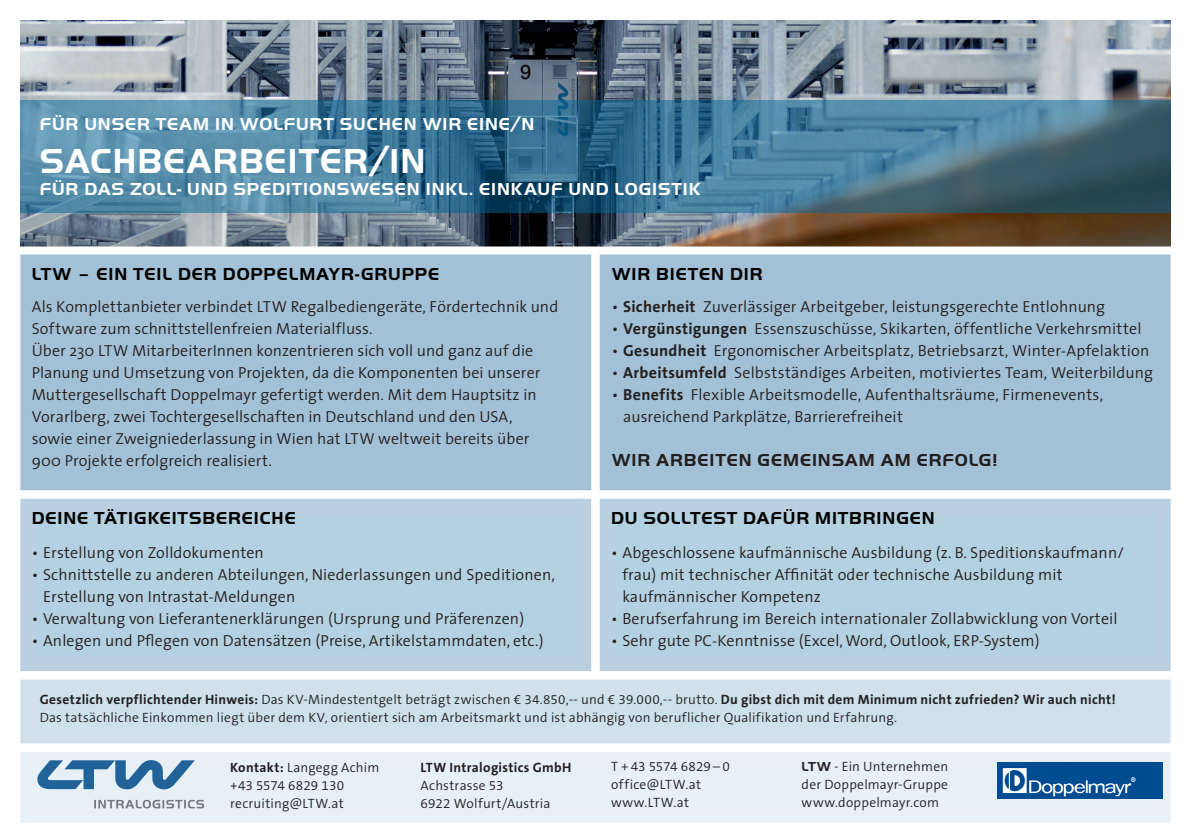
<style>
.page{position:relative;width:1191px;height:840px;background:#fff}
.page>*{position:absolute;margin:0;border:0;box-sizing:border-box;transform-origin:0 0}
.StelleKlein{font:700 36px "Handel Gothic LT";letter-spacing:.035em;color:#fff}
.t1{font:700 18px "Handel Gothic LT";letter-spacing:.05em;color:#000}
.StelleKlein-2{font:700 18px "Handel Gothic LT";letter-spacing:.05em;color:#fff}
.StelleKlein-3{font:700 18px "Handel Gothic LT";letter-spacing:.05em;color:#231f20}
.Fliesstext{font:300 16px/22px "The Sans";letter-spacing:.01em;color:#231f20}
.FooterKontaktPlain{font:300 13.6px/18px "The Sans CE B4";letter-spacing:.015em;color:#231f20}
.FooterKontaktPlain-2{font:700 13.6px "The Sans CE B7";letter-spacing:.025em;color:#231f20}
.s1{font-family:"The Sans CE B7";font-weight:700}
.s2{font-family:"The Sans CE B4";font-weight:300}
.s3{font-family:"Handel Gothic LT";font-weight:700}
</style>
<div class="page">
<div style="left:20px;top:498px;width:571px;height:172px;background:#b3d1e0"></div>
<div style="left:600px;top:498px;width:570px;height:172px;background:#b3d1e0"></div>
<div style="left:20px;top:751px;width:1150px;height:70px;background:#e6f0f5"></div>
<div style="left:20px;top:679px;width:1150px;height:64px;background:#cfe0eb"></div>
<div style="left:20px;top:245px;width:571px;height:245px;background:#a3c1d6"></div>
<div style="left:600px;top:245px;width:570px;height:245px;background:#a3c1d6"></div>
<img style="left:997px;top:762px;width:165px;height:36px">
<svg style="left:37px;top:759px;width:158px;height:29px"></svg>
<svg style="left:94px;top:799px;width:110px;height:9px"></svg>
<img style="left:20px;top:20px;width:1150px;height:226px">
<svg style="left:20px;top:100px;width:1150px;height:112px;background:#447894"></svg>
<div style="left:11px;top:246px;width:1177px;height:8px;background:#fff"></div>
<p class="StelleKlein-2" style="left:40px;top:113px;width:496px">FÜR UNSER TEAM IN WOLFURT SUCHEN WIR EINE/N</p>
<p class="StelleKlein" style="left:40px;top:140px;width:387px">SACHBEARBEITER/IN</p>
<p class="StelleKlein-2" style="left:40px;top:178px;width:662px">FÜR DAS ZOLL- UND SPEDITIONSWESEN INKL. EINKAUF UND LOGISTIK</p>
<h3 class="t1" style="left:32px;top:264px;width:409px">LTW – EIN TEIL DER DOPPELMAYR-GRUPPE</h3>
<p class="Fliesstext" style="left:32px;top:296px;width:528px">Als Komplettanbieter verbindet LTW Regalbediengeräte, Fördertechnik und<br>Software zum schnittstellenfreien Materialfluss.</p>
<p class="Fliesstext" style="left:32px;top:340px;width:510px">Über 230 LTW MitarbeiterInnen konzentrieren sich voll und ganz auf die Planung und Umsetzung von Projekten, da die Komponenten bei unserer Muttergesellschaft Doppelmayr gefertigt werden. Mit dem Hauptsitz in Vorarlberg, zwei Tochtergesellschaften in Deutschland und den USA,</p>
<p class="Fliesstext" style="left:32px;top:428px;width:499px">sowie einer Zweigniederlassung in Wien hat LTW weltweit bereits über</p>
<p class="Fliesstext" style="left:32px;top:450px;width:242px">900 Projekte erfolgreich realisiert.</p>
<h3 class="t1" style="left:32px;top:507px;width:266px">DEINE TÄTIGKEITSBEREICHE</h3>
<p class="Fliesstext" style="left:32px;top:541px;width:234px">• Erstellung von Zolldokumenten</p>
<p class="Fliesstext" style="left:43px;top:563px;width:513px;text-indent:-11px">• Schnittstelle zu anderen Abteilungen, Niederlassungen und Speditionen,<br>Erstellung von Intrastat-Meldungen</p>
<p class="Fliesstext" style="left:32px;top:607px;width:494px">• Verwaltung von Lieferantenerklärungen (Ursprung und Präferenzen)</p>
<p class="Fliesstext" style="left:32px;top:629px;width:513px">• Anlegen und Pflegen von Datensätzen (Preise, Artikelstammdaten, etc.)</p>
<h3 class="t1" style="left:612px;top:263px;width:152px">WIR BIETEN DIR</h3>
<p class="Fliesstext" style="left:612px;top:295px;width:495px">• <span class="s1">Sicherheit</span> Zuverlässiger Arbeitgeber, leistungsgerechte Entlohnung</p>
<p class="Fliesstext" style="left:612px;top:317px;width:531px">• <span class="s1">Vergünstigungen</span> Essenszuschüsse, Skikarten, öffentliche Verkehrsmittel</p>
<p class="Fliesstext" style="left:612px;top:339px;width:539px">• <span class="s1">Gesundheit</span> Ergonomischer Arbeitsplatz, Betriebsarzt, Winter-Apfelaktion</p>
<p class="Fliesstext" style="left:612px;top:361px;width:543px">• <span class="s1">Arbeitsumfeld</span> Selbstständiges Arbeiten, motiviertes Team, Weiterbildung</p>
<p class="Fliesstext" style="left:623px;top:383px;width:481px;text-indent:-11px">• <span class="s1">Benefits</span> Flexible Arbeitsmodelle, Aufenthaltsräume, Firmenevents, ausreichend Parkplätze, Barrierefreiheit</p>
<p class="StelleKlein-3" style="left:612px;top:449px;width:387px">WIR ARBEITEN GEMEINSAM AM ERFOLG!</p>
<h3 class="t1" style="left:611px;top:507px;width:325px">DU SOLLTEST DAFÜR MITBRINGEN</h3>
<p class="Fliesstext" style="left:622px;top:541px;width:503px;text-indent:-11px">• Abgeschlossene kaufmännische Ausbildung (z. B. Speditionskaufmann/ frau) mit technischer Affinität oder technische Ausbildung mit kaufmännischer Kompetenz</p>
<p class="Fliesstext" style="left:611px;top:607px;width:508px">• Berufserfahrung im Bereich internationaler Zollabwicklung von Vorteil</p>
<p class="Fliesstext" style="left:611px;top:629px;width:430px">• Sehr gute PC-Kenntnisse (Excel, Word, Outlook, ERP-System)</p>
<p class="FooterKontaktPlain-2" style="left:40px;top:691px;width:1077px">Gesetzlich verpflichtender Hinweis: <span class="s2">Das KV-Mindestentgelt beträgt zwischen € 34.850,-- und € 39.000,-- brutto.</span> Du gibst dich mit dem Minimum nicht zufrieden? Wir auch nicht!</p>
<p class="FooterKontaktPlain" style="left:40px;top:708px;width:858px">Das tatsächliche Einkommen liegt über dem KV, orientiert sich am Arbeitsmarkt und ist abhängig von beruflicher Qualifikation und Erfahrung.</p>
<p class="FooterKontaktPlain" style="left:230px;top:759px;width:151px"><span class="s1">Kontakt:</span> Langegg Achim +43 5574 6829 130 recruiting@LTW.at</p>
<p class="FooterKontaktPlain-2" style="left:420px;top:759px;width:152px">LTW Intralogistics GmbH</p>
<p class="FooterKontaktPlain" style="left:420px;top:777px;width:131px">Achstrasse 53<br>6922 Wolfurt/Austria</p>
<p class="FooterKontaktPlain" style="left:611px;top:758px;width:120px">T + 43 5574 6829 – 0 office@LTW.at www.LTW.at</p>
<p class="FooterKontaktPlain" style="left:801px;top:758px;width:148px;text-align:justify"><span class="s3">LTW</span> - Ein Unternehmen der Doppelmayr-Gruppe www.doppelmayr.com</p>
</div>
